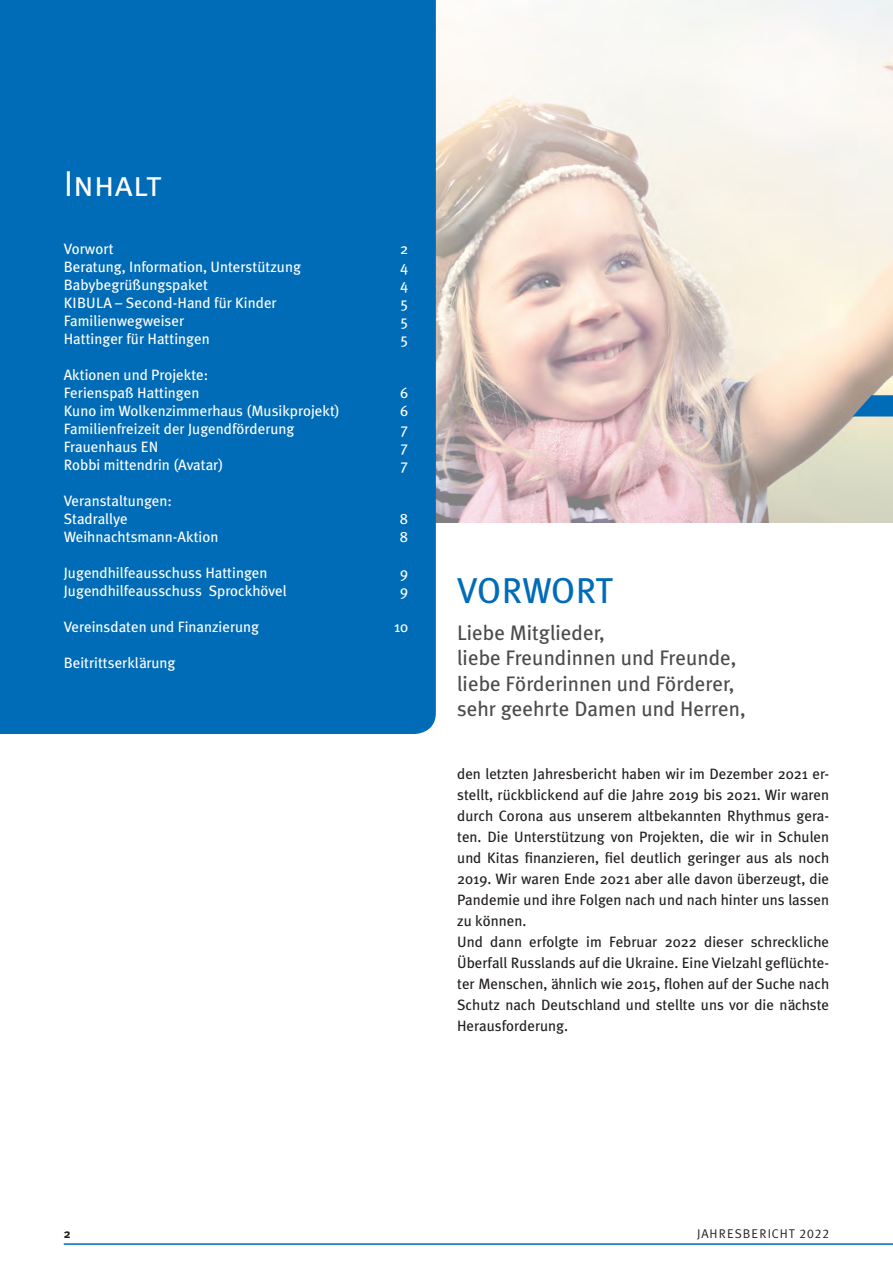
<style>
.page{position:relative;width:893px;height:1263px;background:#fff}
.page>*{position:absolute;margin:0;border:0;box-sizing:border-box;transform-origin:0 0}
.t1{font:36px "Meta Plus";color:#006cb7}
.t2{font:36px "Meta Plus Normal Caps";color:#fff}
.t3{font:21px/25.2px "Meta Plus";color:#4b4c4d}
.t4{font:15px/21px "Meta Plus";color:#231f20}
.t5{font:15px/18px "Meta Plus";color:#fff}
.t6{font:12.6px "Meta Plus Normal Caps";letter-spacing:.07em;color:#231f20}
.t7{font:700 12.6px "Meta Plus";color:#231f20}
</style>
<div class="page">
<hr style="left:64px;top:1243px;width:829px;height:2px;background:#006cb7">
<img style="left:436px;top:0;width:457px;height:523px">
<svg style="left:853px;top:395px;width:40px;height:21px"></svg>
<div style="left:0;top:0;width:436px;height:734px;background:#006cb7"></div>
<h1 class="t2" style="left:64px;top:163px;width:100px">INHALT</h1>
<p class="t5" style="left:64px;top:240px;width:51px">Vorwort</p>
<p class="t5" style="left:400px;top:240px;width:10px">2</p>
<p class="t5" style="left:64px;top:258px;width:239px">Beratung, Information, Unterstützung</p>
<p class="t5" style="left:400px;top:258px;width:10px">4</p>
<p class="t5" style="left:64px;top:276px;width:146px">Babybegrüßungspaket</p>
<p class="t5" style="left:400px;top:276px;width:10px">4</p>
<p class="t5" style="left:64px;top:294px;width:214px">KIBULA – Second-Hand für Kinder</p>
<p class="t5" style="left:400px;top:294px;width:9px">5</p>
<p class="t5" style="left:64px;top:312px;width:122px">Familienwegweiser</p>
<p class="t5" style="left:400px;top:312px;width:9px">5</p>
<p class="t5" style="left:64px;top:330px;width:147px">Hattinger für Hattingen</p>
<p class="t5" style="left:400px;top:330px;width:9px">5</p>
<p class="t5" style="left:64px;top:366px;width:146px">Aktionen und Projekte:<br>Ferienspaß Hattingen</p>
<p class="t5" style="left:400px;top:384px;width:10px">6</p>
<p class="t5" style="left:64px;top:402px;width:278px">Kuno im Wolkenzimmerhaus (Musikprojekt)</p>
<p class="t5" style="left:400px;top:402px;width:10px">6</p>
<p class="t5" style="left:64px;top:420px;width:232px">Familienfreizeit der Jugendförderung</p>
<p class="t5" style="left:401px;top:420px;width:9px">7</p>
<p class="t5" style="left:64px;top:438px;width:96px">Frauenhaus EN</p>
<p class="t5" style="left:401px;top:438px;width:9px">7</p>
<p class="t5" style="left:64px;top:456px;width:161px">Robbi mittendrin (Avatar)</p>
<p class="t5" style="left:401px;top:456px;width:9px">7</p>
<p class="t5" style="left:64px;top:492px;width:110px">Veranstaltungen:<br>Stadrallye</p>
<p class="t5" style="left:400px;top:510px;width:10px">8</p>
<p class="t5" style="left:64px;top:528px;width:156px">Weihnachtsmann-Aktion</p>
<p class="t5" style="left:400px;top:528px;width:10px">8</p>
<p class="t5" style="left:64px;top:564px;width:205px">Jugendhilfeausschuss Hattingen</p>
<p class="t5" style="left:400px;top:564px;width:10px">9</p>
<p class="t5" style="left:64px;top:582px;width:225px">Jugendhilfeausschuss Sprockhövel</p>
<p class="t5" style="left:400px;top:582px;width:10px">9</p>
<p class="t5" style="left:64px;top:618px;width:197px">Vereinsdaten und Finanzierung</p>
<p class="t5" style="left:394px;top:618px;width:16px">10</p>
<p class="t5" style="left:64px;top:654px;width:113px">Beitrittserklärung</p>
<h1 class="t1" style="left:457px;top:570px;width:158px">vorwort</h1>
<h2 class="t3" style="left:457px;top:620px;width:290px">Liebe Mitglieder,<br>liebe Freundinnen und Freunde, liebe Förderinnen und Förderer, sehr geehrte Damen und Herren,</h2>
<p class="t4" style="left:457px;top:763px;width:374px">den letzten Jahresbericht haben wir im Dezember 2021 er&shy;stellt, rückblickend auf die Jahre 2019 bis 2021. Wir waren durch Corona aus unserem altbekannten Rhythmus gera&shy;ten. Die Unterstützung von Projekten, die wir in Schulen und Kitas finanzieren, fiel deutlich geringer aus als noch 2019. Wir waren Ende 2021 aber alle davon überzeugt, die Pandemie und ihre Folgen nach und nach hinter uns lassen zu können.<br>Und dann erfolgte im Februar 2022 dieser schreckliche Überfall Russlands auf die Ukraine. Eine Vielzahl geflüchte&shy;ter Menschen, ähnlich wie 2015, flohen auf der Suche nach Schutz nach Deutschland und stellte uns vor die nächste Herausforderung.</p>
<p class="t7" style="left:64px;top:1226px;width:8px">2</p>
<p class="t6" style="left:697px;top:1226px;width:134px">JAHRESBERICHT 2022</p>
</div>
